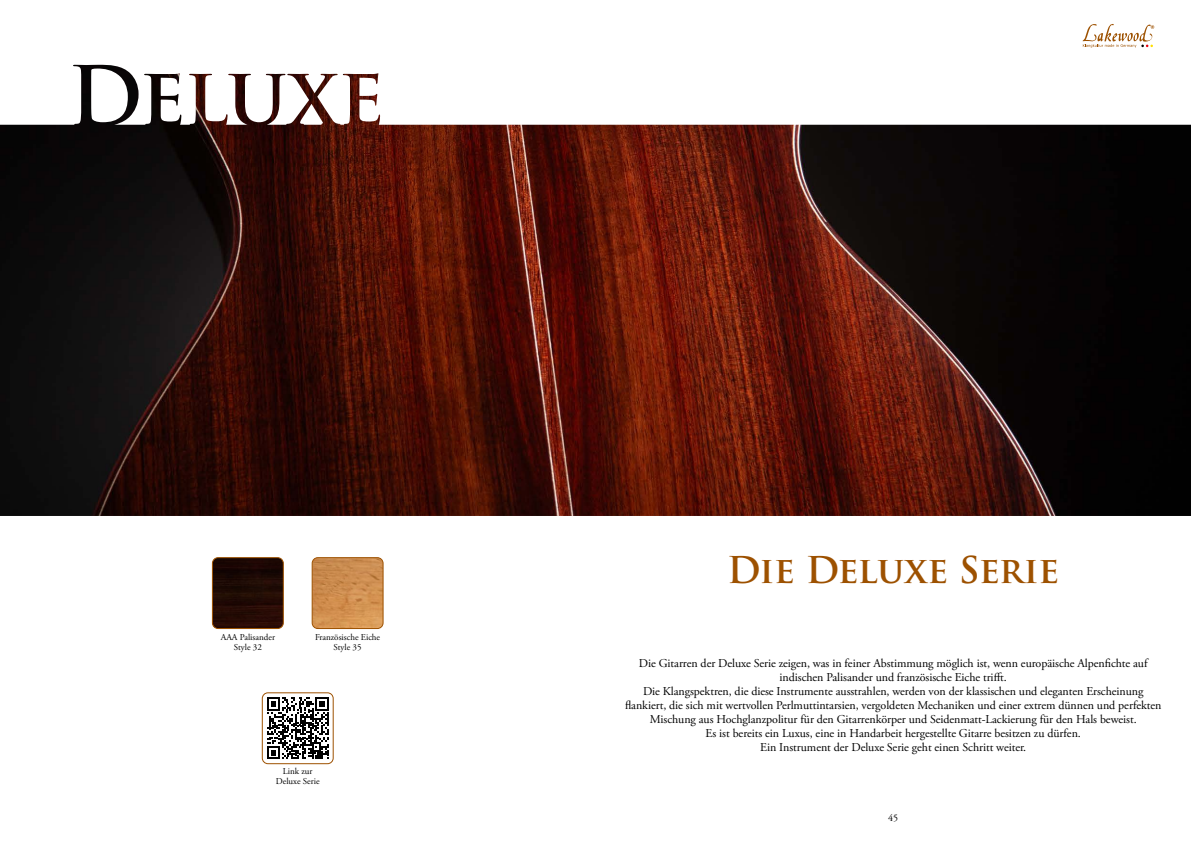
<style>
.page{position:relative;width:1191px;height:842px;background:#fff}
.page>*{position:absolute;margin:0;border:0;box-sizing:border-box;transform-origin:0 0}
.t1{font:700 36px "Trajan Pro";letter-spacing:-.02em;color:#9d5100}
.t2{font:12px/14px "Adobe Garamond Pro";letter-spacing:-.005em;color:#000;text-align:center}
.t3{font:10px "Adobe Garamond Pro";color:#000}
.t4{font:9px/10px "Adobe Garamond Pro";color:#000;text-align:center}
</style>
<div class="page">
<img style="left:212px;top:558px;width:71px;height:70px">
<div style="left:212px;top:557px;width:71px;height:72px;border:1px solid #9d5100;border-radius:6px"></div>
<img style="left:312px;top:558px;width:71px;height:70px">
<div style="left:312px;top:557px;width:71px;height:72px;border:1px solid #9d5100;border-radius:6px"></div>
<img style="left:0;top:65px;width:1191px;height:451px">
<svg style="left:267px;top:697px;width:61px;height:62px"></svg>
<div style="left:262px;top:692px;width:71px;height:72px;border:1px solid #9d5100;border-radius:6px"></div>
<svg style="left:1082px;top:24px;width:72px;height:24px"></svg>
<p class="t4" style="left:221px;top:632px;width:56px">AAA Palisander<br>Style 32</p>
<p class="t4" style="left:315px;top:632px;width:67px">Französische Eiche<br>Style 35</p>
<p class="t4" style="left:276px;top:767px;width:45px">Link zur<br>Deluxe Serie</p>
<h1 class="t1" style="left:727px;top:548px;width:333px">Die Deluxe Serie</h1>
<p class="t2" style="left:625px;top:657px;width:538px">Die Gitarren der Deluxe Serie zeigen, was in feiner Abstimmung möglich ist, wenn europäische Alpenfichte auf indischen Palisander und französische Eiche trifft.<br>Die Klangspektren, die diese Instrumente ausstrahlen, werden von der klassischen und eleganten Erscheinung flankiert, die sich mit wertvollen Perlmuttintarsien, vergoldeten Mechaniken und einer extrem dünnen und perfekten Mischung aus Hochglanzpolitur für den Gitarrenkörper und Seidenmatt-Lackierung für den Hals beweist.<br>Es ist bereits ein Luxus, eine in Handarbeit hergestellte Gitarre besitzen zu dürfen.<br>Ein Instrument der Deluxe Serie geht einen Schritt weiter.</p>
<p class="t3" style="left:888px;top:812px;width:11px">45</p>
</div>
